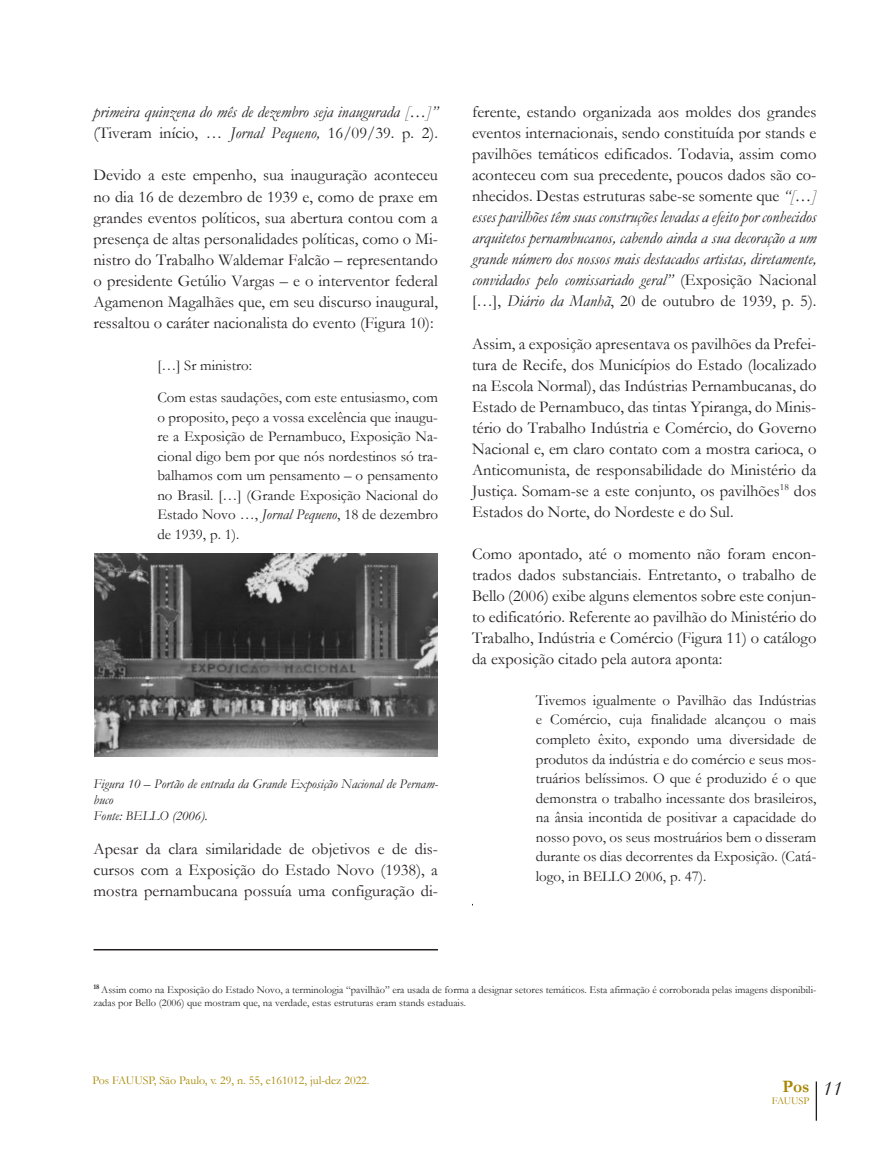
<style>
.page{position:relative;width:893px;height:1149px;background:#fff}
.page>*{position:absolute;margin:0;border:0;box-sizing:border-box;transform-origin:0 0}
.t1{font:700 17.55px "Garamond";color:#a78602}
.t2{font:16.5px/21px "Garamond";color:#231f20;text-align:justify}
.t3{font:italic 16.5px/21px "Garamond";color:#231f20}
.t4{font:15px/19.5px "Garamond";color:#231f20;text-align:justify}
.t5{font:italic 13.5px/16.2px "Garamond";color:#231f20}
.t6{font:12px "Garamond";color:#a78602}
.t7{font:10.5px/12.6px "Garamond";color:#231f20}
.t8{font:10.5px "Garamond";color:#a78602}
.s1{font-style:normal}
.s2{font-style:italic}
</style>
<div class="page">
<hr style="left:816px;top:1081px;width:1px;height:39px;background:#231f20">
<hr style="left:472px;top:903px;width:108px;height:2px;background:#231f20">
<img style="left:95px;top:553px;width:343px;height:203px">
<div style="left:473px;top:896px;width:114px;height:16px;background:#fff"></div>
<hr style="left:94px;top:948px;width:344px;height:2px;background:#231f20">
<p class="t3" style="left:94px;top:101px;width:346px">primeira quinzena do mês de dezembro seja inaugurada […]” <span class="s1">(Tiveram início, …</span> Jornal Pequeno, <span class="s1">16/09/39. p. 2).</span></p>
<p class="t2" style="left:94px;top:164px;width:346px">Devido a este empenho, sua inauguração aconteceu no dia 16 de dezembro de 1939 e, como de praxe em grandes eventos políticos, sua abertura contou com a presença de altas personalidades políticas, como o Mi&shy;nistro do Trabalho Waldemar Falcão – representando o presidente Getúlio Vargas – e o interventor federal Agamenon Magalhães que, em seu discurso inaugural, ressaltou o caráter nacionalista do evento (Figura 10):</p>
<p class="t4" style="left:157px;top:348px;width:282px;line-height:32.2px">[…] Sr ministro:<br>Com estas saudações, com este entusiasmo, com</p>
<p class="t4" style="left:157px;top:407px;width:282px">o proposito, peço a vossa excelência que inaugu&shy;re a Exposição de Pernambuco, Exposição Na&shy;cional digo bem por que nós nordestinos só tra&shy;balhamos com um pensamento – o pensamento no Brasil. […] (Grande Exposição Nacional do Estado Novo …, <span class="s2">Jornal Pequeno</span>, 18 de dezembro de 1939, p. 1).</p>
<p class="t5" style="left:94px;top:774px;width:346px">Figura 10 – Portão de entrada da Grande Exposição Nacional de Pernam&shy;buco<br>Fonte: BELLO (2006).</p>
<p class="t2" style="left:94px;top:838px;width:346px">Apesar da clara similaridade de objetivos e de dis&shy;cursos com a Exposição do Estado Novo (1938), a mostra pernambucana possuía uma configuração di-</p>
<p class="t2" style="left:472px;top:101px;width:346px">ferente, estando organizada aos moldes dos grandes eventos internacionais, sendo constituída por stands e pavilhões temáticos edificados. Todavia, assim como aconteceu com sua precedente, poucos dados são co&shy;nhecidos. Destas estruturas sabe-se somente que <span class="s2">“[…] esses pavilhões têm suas construções levadas a efeito por conhecidos arquitetos pernambucanos, cabendo ainda a sua decoração a um grande número dos nossos mais destacados artistas, diretamente, convidados pelo comissariado geral”</span> (Exposição Nacional […], <span class="s2">Diário da Manhã</span>, 20 de outubro de 1939, p. 5).</p>
<p class="t2" style="left:472px;top:332px;width:346px">Assim, a exposição apresentava os pavilhões da Prefei&shy;tura de Recife, dos Municípios do Estado (localizado na Escola Normal), das Indústrias Pernambucanas, do Estado de Pernambuco, das tintas Ypiranga, do Minis&shy;tério do Trabalho Indústria e Comércio, do Governo Nacional e, em claro contato com a mostra carioca, o Anticomunista, de responsabilidade do Ministério da Justiça. Somam-se a este conjunto, os pavilhões<sup>18</sup> dos Estados do Norte, do Nordeste e do Sul.</p>
<p class="t2" style="left:472px;top:543px;width:346px">Como apontado, até o momento não foram encon&shy;trados dados substanciais. Entretanto, o trabalho de Bello (2006) exibe alguns elementos sobre este conjun&shy;to edificatório. Referente ao pavilhão do Ministério do Trabalho, Indústria e Comércio (Figura 11) o catálogo da exposição citado pela autora aponta:</p>
<p class="t4" style="left:536px;top:690px;width:282px">Tivemos igualmente o Pavilhão das Indústrias e Comércio, cuja finalidade alcançou o mais completo êxito, expondo uma diversidade de produtos da indústria e do comércio e seus mos&shy;truários belíssimos. O que é produzido é o que demonstra o trabalho incessante dos brasileiros, na ânsia incontida de positivar a capacidade do nosso povo, os seus mostruários bem o disseram durante os dias decorrentes da Exposição. (Catá&shy;logo, in BELLO 2006, p. 47).</p>
<p class="t7" style="left:94px;top:982px;width:724px"><sup>18</sup> Assim como na Exposição do Estado Novo, a terminologia “pavilhão” era usada de forma a designar setores temáticos. Esta afirmação é corroborada pelas imagens disponibili&shy;zadas por Bello (2006) que mostram que, na verdade, estas estruturas eram stands estaduais.</p>
<p class="t6" style="left:92px;top:1071px;width:279px">Pos FAUUSP, São Paulo, v. 29, n. 55, e161012, jul-dez 2022.</p>
<p class="t1" style="left:783px;top:1073px;width:28px">Pos</p>
<p class="t8" style="left:772px;top:1093px;width:72px">FAUUSP <sup>11</sup></p>
</div>
